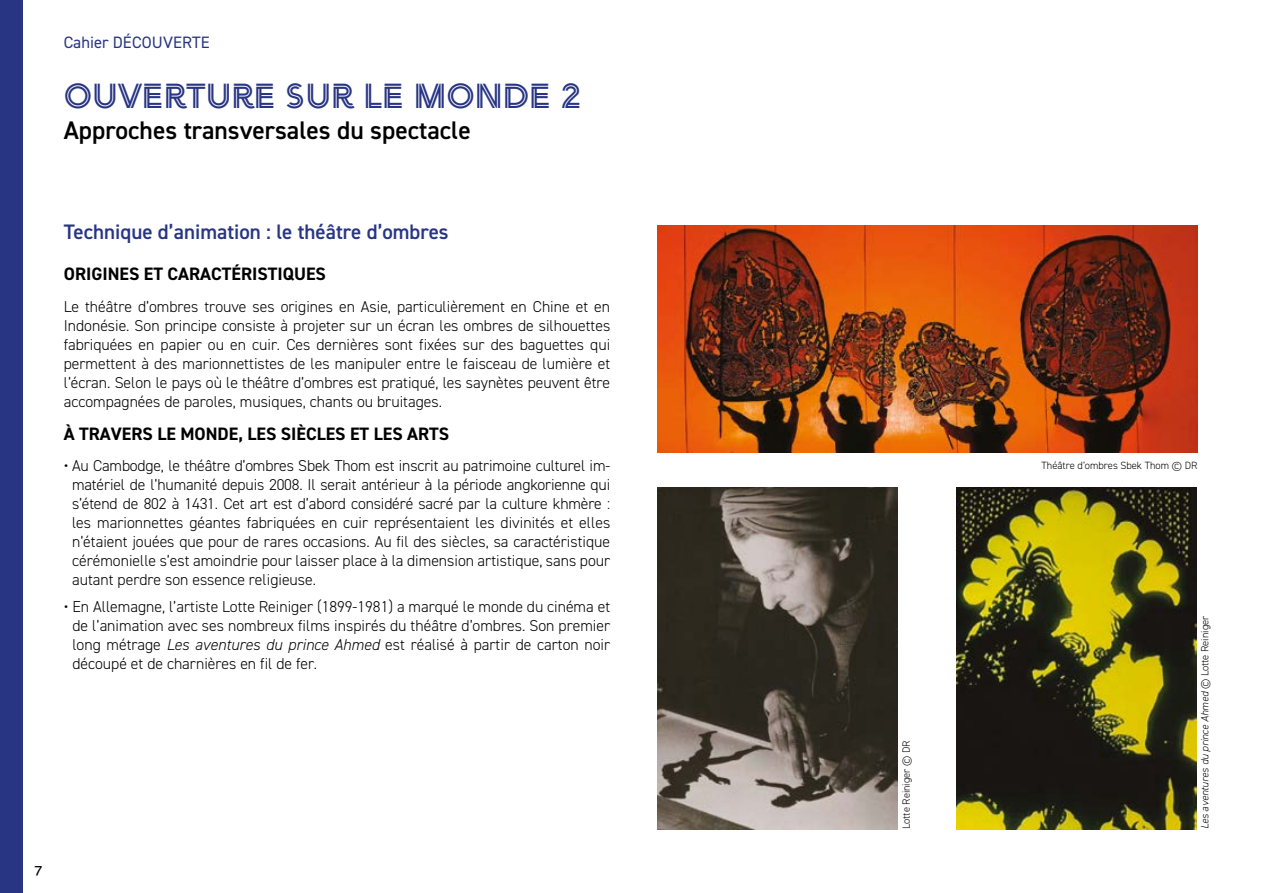
<style>
.page{position:relative;width:1263px;height:893px;background:#fff}
.page>*{position:absolute;margin:0;border:0;box-sizing:border-box;transform-origin:0 0}
.t1{font:34.5px "Arya Double";color:#283583}
.t2{font:600 25.5px "DIN2014";color:#000}
.t3{font:600 21px "DIN2014";color:#283583}
.t4{font:700 18px "DIN2014";color:#000}
.t5{font:16.5px "DIN2014";letter-spacing:.01em;color:#283583}
.t6{font:300 15.75px/18.9px "DIN2014";color:#000;text-align:justify}
.t7{font:15px "Tisa Sans Pro";color:#000}
.t8{font:300 10.5px "DIN2014";color:#000}
.t9{font:italic 300 10.5px "DIN2014";color:#000}
.s1{font-style:italic}
.s2{font-style:normal}
</style>
<div class="page">
<div style="left:0;top:0;width:22px;height:893px;background:#283583"></div>
<img style="left:658px;top:225px;width:540px;height:227px">
<img style="left:658px;top:488px;width:239px;height:341px">
<img style="left:957px;top:488px;width:239px;height:341px">
<p class="t5" style="left:64px;top:32px;width:148px">Cahier DÉCOUVERTE</p>
<h1 class="t1" style="left:64px;top:75px;width:519px">OUVERTURE SUR LE MONDE 2</h1>
<h2 class="t2" style="left:64px;top:113px;width:408px">Approches transversales du spectacle</h2>
<h3 class="t3" style="left:64px;top:218px;width:386px">Technique d’animation : le théâtre d’ombres</h3>
<p class="t4" style="left:64px;top:262px;width:264px">ORIGINES ET CARACTÉRISTIQUES</p>
<p class="t6" style="left:64px;top:297px;width:548px">Le théâtre d’ombres trouve ses origines en Asie, particulièrement en Chine et en Indonésie. Son principe consiste à projeter sur un écran les ombres de silhouettes fabriquées en papier ou en cuir. Ces dernières sont fixées sur des baguettes qui permettent à des marionnettistes de les manipuler entre le faisceau de lumière et l’écran. Selon le pays où le théâtre d’ombres est pratiqué, les saynètes peuvent être accompagnées de paroles, musiques, chants ou bruitages.</p>
<p class="t4" style="left:64px;top:421px;width:387px">À TRAVERS LE MONDE, LES SIÈCLES ET LES ARTS</p>
<p class="t6" style="left:72px;top:456px;width:540px;text-indent:-8px">• Au Cambodge, le théâtre d’ombres Sbek Thom est inscrit au patrimoine culturel im&shy;matériel de l’humanité depuis 2008. Il serait antérieur à la période angkorienne qui s’étend de 802 à 1431. Cet art est d’abord considéré sacré par la culture khmère : les marionnettes géantes fabriquées en cuir représentaient les divinités et elles n’étaient jouées que pour de rares occasions. Au fil des siècles, sa caractéristique cérémonielle s’est amoindrie pour laisser place à la dimension artistique, sans pour autant perdre son essence religieuse.</p>
<p class="t6" style="left:72px;top:597px;width:539px;text-indent:-9px">• En Allemagne, l’artiste Lotte Reiniger (1899-1981) a marqué le monde du cinéma et de l’animation avec ses nombreux films inspirés du théâtre d’ombres. Son premier long métrage <span class="s1">Les aventures du prince Ahmed</span> est réalisé à partir de carton noir découpé et de charnières en fil de fer.</p>
<p class="t7" style="left:34px;top:859px;width:9px">7</p>
<p class="t8" style="left:900px;top:829px;width:90px;rotate:-90deg">Lotte Reiniger © DR</p>
<p class="t8" style="left:1041px;top:459px;width:157px">Théâtre d’ombres Sbek Thom © DR</p>
<p class="t9" style="left:1198px;top:829px;width:215px;rotate:-90deg">Les aventures du prince Ahmed <span class="s2">© Lotte Reiniger</span></p>
</div>
